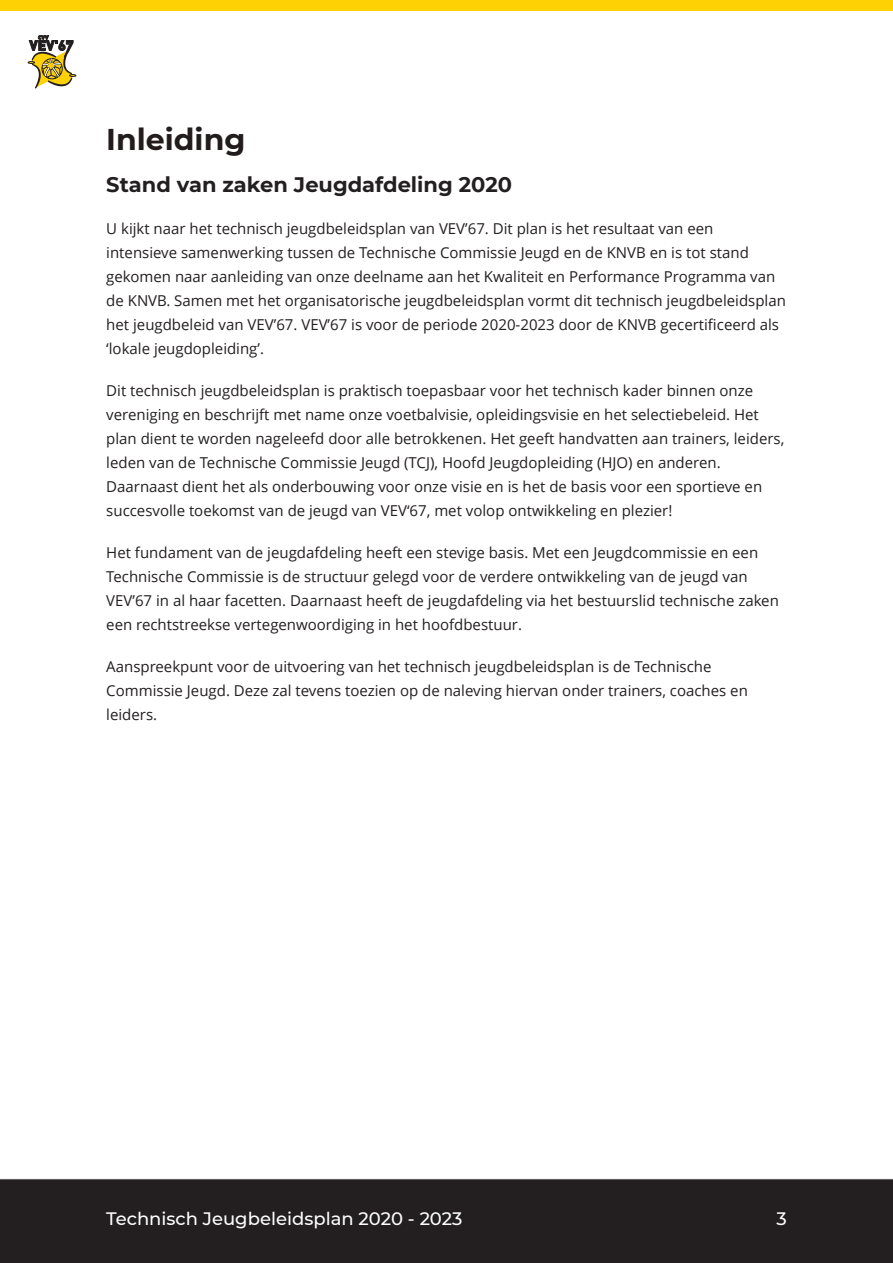
<style>
.page{position:relative;width:893px;height:1263px;background:#fff}
.page>*{position:absolute;margin:0;border:0;box-sizing:border-box;transform-origin:0 0}
.t1{font:700 30px "Montserrat";color:#221d1c}
.t2{font:700 21px "Montserrat";color:#231f20}
.t3{font:500 18px "Montserrat";color:#fff}
.t4{font:15px/24px "Open Sans";color:#231f20}
</style>
<div class="page">
<svg style="left:28px;top:35px;width:48px;height:54px"></svg>
<div style="left:0;top:1178px;width:893px;height:85px;background:#231f20"></div>
<div style="left:0;top:0;width:893px;height:11px;background:#fed105"></div>
<h1 class="t1" style="left:106px;top:121px;width:141px">Inleiding</h1>
<h2 class="t2" style="left:106px;top:171px;width:407px">Stand van zaken Jeugdafdeling 2020</h2>
<p class="t4" style="left:106px;top:218px;width:681px">U kijkt naar het technisch jeugdbeleidsplan van VEV’67. Dit plan is het resultaat van een intensieve samenwerking tussen de Technische Commissie Jeugd en de KNVB en is tot stand gekomen naar aanleiding van onze deelname aan het Kwaliteit en Performance Programma van de KNVB. Samen met het organisatorische jeugdbeleidsplan vormt dit technisch jeugdbeleidsplan het jeugdbeleid van VEV’67. VEV’67 is voor de periode 2020-2023 door de KNVB gecertificeerd als ‘lokale jeugdopleiding’.</p>
<p class="t4" style="left:106px;top:380px;width:680px">Dit technisch jeugdbeleidsplan is praktisch toepasbaar voor het technisch kader binnen onze vereniging en beschrijft met name onze voetbalvisie, opleidingsvisie en het selectiebeleid. Het plan dient te worden nageleefd door alle betrokkenen. Het geeft handvatten aan trainers, leiders, leden van de Technische Commissie Jeugd (TCJ), Hoofd Jeugdopleiding (HJO) en anderen.<br>Daarnaast dient het als onderbouwing voor onze visie en is het de basis voor een sportieve en succesvolle toekomst van de jeugd van VEV‘67, met volop ontwikkeling en plezier!</p>
<p class="t4" style="left:106px;top:542px;width:674px">Het fundament van de jeugdafdeling heeft een stevige basis. Met een Jeugdcommissie en een Technische Commissie is de structuur gelegd voor de verdere ontwikkeling van de jeugd van VEV’67 in al haar facetten. Daarnaast heeft de jeugdafdeling via het bestuurslid technische zaken een rechtstreekse vertegenwoordiging in het hoofdbestuur.</p>
<p class="t4" style="left:106px;top:656px;width:643px">Aanspreekpunt voor de uitvoering van het technisch jeugdbeleidsplan is de Technische<br>Commissie Jeugd. Deze zal tevens toezien op de naleving hiervan onder trainers, coaches en leiders.</p>
<p class="t3" style="left:106px;top:1208px;width:358px">Technisch Jeugbeleidsplan 2020 - 2023</p>
<p class="t3" style="left:776px;top:1208px;width:12px">3</p>
</div>
